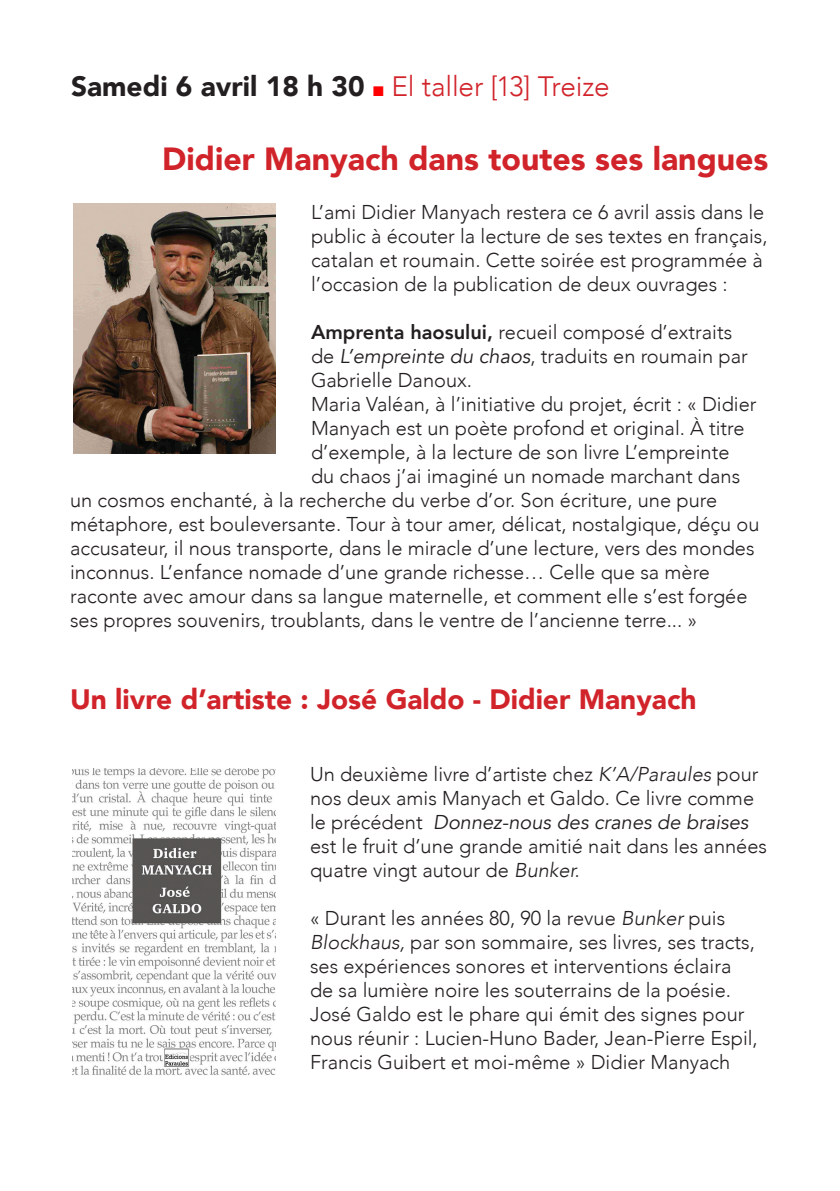
<style>
.page{position:relative;width:840px;height:1191px;background:#fff}
.page>*{position:absolute;margin:0;border:0;box-sizing:border-box;transform-origin:0 0}
.t1{font:900 32px "Avenir";color:#d1232a}
.t2{font:900 28px "Avenir";color:#d1232a}
.t3{font:300 28px "Avenir";letter-spacing:-.01em;color:#d1232a}
.t4{font:300 20px/24px "Avenir";color:#231f20}
.s1{font-weight:900;color:#231f20}
.s2{color:#f00}
.s3{font-weight:800}
.s4{font-weight:400;font-style:italic}
.s5{font-style:italic}
</style>
<div class="page">
<img style="left:73px;top:204px;width:203px;height:249px">
<img style="left:72px;top:768px;width:204px;height:307px">
<p class="t3" style="left:71px;top:70px;width:540px"><span class="s1">Samedi 6 avril 18 h 30</span> <span class="s2">■</span> El taller [13] Treize</p>
<p class="t1" style="left:162px;top:131px;width:607px">Didier Manyach dans toutes ses langues</p>
<p class="t4" style="left:311px;top:200px;width:458px">L’ami Didier Manyach restera ce 6 avril assis dans le public à écouter la lecture de ses textes en français, catalan et roumain. Cette soirée est programmée à l’occasion de la publication de deux ouvrages :</p>
<p class="t4" style="left:311px;top:320px;width:438px"><span class="s3">Amprenta haosului,</span> recueil composé d’extraits de <span class="s4">L’empreinte du chaos</span>, traduits en roumain par<br>Gabrielle Danoux.</p>
<p class="t4" style="left:311px;top:392px;width:447px">Maria Valéan, à l’initiative du projet, écrit : « Didier</p>
<p class="t4" style="left:311px;top:416px;width:435px">Manyach est un poète profond et original. À titre</p>
<p class="t4" style="left:311px;top:440px;width:420px">d’exemple, à la lecture de son livre L’empreinte</p>
<p class="t4" style="left:311px;top:464px;width:430px">du chaos j’ai imaginé un nomade marchant dans</p>
<p class="t4" style="left:70px;top:488px;width:648px">un cosmos enchanté, à la recherche du verbe d’or. Son écriture, une pure</p>
<p class="t4" style="left:70px;top:512px;width:690px">métaphore, est bouleversante. Tour à tour amer, délicat, nostalgique, déçu ou</p>
<p class="t4" style="left:70px;top:536px;width:685px">accusateur, il nous transporte, dans le miracle d’une lecture, vers des mondes</p>
<p class="t4" style="left:70px;top:560px;width:641px">inconnus. L’enfance nomade d’une grande richesse… Celle que sa mère</p>
<p class="t4" style="left:70px;top:584px;width:678px">raconte avec amour dans sa langue maternelle, et comment elle s’est forgée</p>
<p class="t4" style="left:70px;top:608px;width:628px">ses propres souvenirs, troublants, dans le ventre de l’ancienne terre... »</p>
<p class="t2" style="left:70px;top:675px;width:627px">Un livre d’artiste : José Galdo - Didier Manyach</p>
<p class="t4" style="left:310px;top:762px;width:458px">Un deuxième livre d’artiste chez <span class="s5">K’A/Paraules</span> pour nos deux amis Manyach et Galdo. Ce livre comme le précédent <span class="s4">Donnez-nous des cranes de braises </span>est le fruit d’une grande amitié nait dans les années quatre vingt autour de <span class="s5">Bunker.</span></p>
<p class="t4" style="left:310px;top:906px;width:449px">« Durant les années 80, 90 la revue <span class="s5">Bunker</span> puis <span class="s5">Blockhaus,</span> par son sommaire, ses livres, ses tracts, ses expériences sonores et interventions éclaira de sa lumière noire les souterrains de la poésie.<br>José Galdo est le phare qui émit des signes pour nous réunir : Lucien-Huno Bader, Jean-Pierre Espil, Francis Guibert et moi-même » Didier Manyach</p>
</div>
